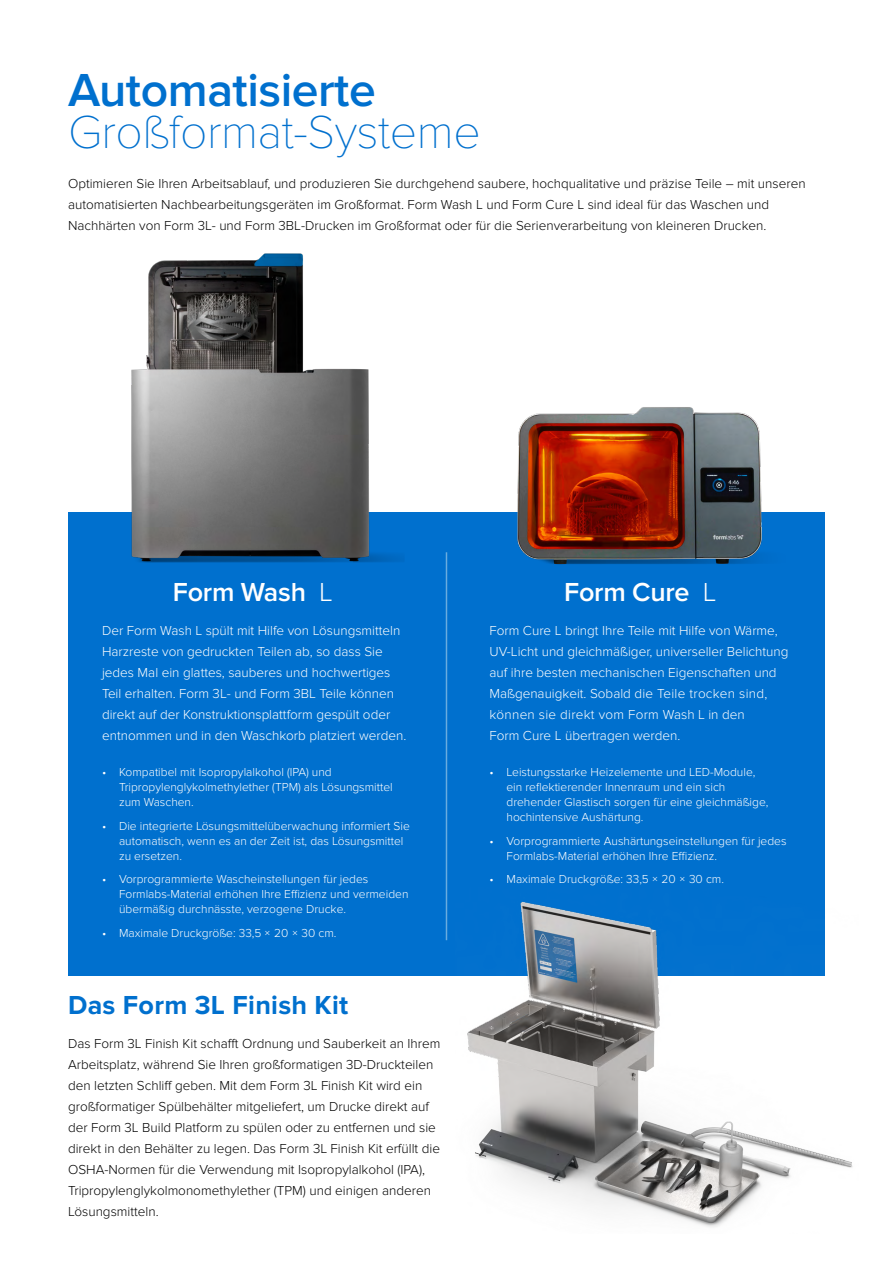
<style>
.page{position:relative;width:893px;height:1263px;background:#fff}
.page>*{position:absolute;margin:0;border:0;box-sizing:border-box;transform-origin:0 0}
.t1{font:100 48px "Proxima Nova";letter-spacing:-.01em;color:#0070ce}
.t2{font:600 48px "Proxima Nova";letter-spacing:-.01em;color:#0070ce}
.t3{font:600 27px "Proxima Nova";letter-spacing:-.01em;color:#fff}
.t4{font:700 27px "Proxima Nova";letter-spacing:.01em;color:#0070ce}
.t5{font:300 13.5px/21px "Proxima Nova";color:#000}
.t6{font:300 13.5px/21px "Proxima Nova";color:#fff}
.t7{font:300 12px/15px "Proxima Nova";color:#fff}
.s1{font-weight:300}
</style>
<div class="page">
<div style="left:68px;top:511px;width:757px;height:464px;background:#0070ce"></div>
<img style="left:68px;top:253px;width:369px;height:310px">
<img style="left:488px;top:407px;width:304px;height:158px">
<hr style="left:446px;top:552px;width:1px;height:388px;background:#69acdf">
<img style="left:456px;top:901px;width:397px;height:326px">
<h1 class="t2" style="left:68px;top:62px;width:309px">Automatisierte</h1>
<h1 class="t1" style="left:68px;top:110px;width:414px">Großformat-Systeme</h1>
<p class="t5" style="left:68px;top:173px;width:739px">Optimieren Sie Ihren Arbeitsablauf, und produzieren Sie durchgehend saubere, hochqualitative und präzise Teile – mit unseren automatisierten Nachbearbeitungsgeräten im Großformat. Form Wash L und Form Cure L sind ideal für das Waschen und<br>Nachhärten von Form 3L- und Form 3BL-Drucken im Großformat oder für die Serienverarbeitung von kleineren Drucken.</p>
<h2 class="t3" style="left:173px;top:576px;width:161px">Form Wash <span class="s1">L</span></h2>
<h2 class="t3" style="left:564px;top:576px;width:154px">Form Cure <span class="s1">L</span></h2>
<p class="t6" style="left:102px;top:620px;width:306px">Der Form Wash L spült mit Hilfe von Lösungsmitteln Harzreste von gedruckten Teilen ab, so dass Sie jedes Mal ein glattes, sauberes und hochwertiges Teil erhalten. Form 3L- und Form 3BL Teile können direkt auf der Konstruktionsplattform gespült oder entnommen und in den Waschkorb platziert werden.</p>
<p class="t6" style="left:489px;top:620px;width:301px">Form Cure L bringt Ihre Teile mit Hilfe von Wärme, UV-Licht und gleichmäßiger, universeller Belichtung auf ihre besten mechanischen Eigenschaften und Maßgenauigkeit. Sobald die Teile trocken sind, können sie direkt vom Form Wash L in den<br>Form Cure L übertragen werden.</p>
<p class="t7" style="left:119px;top:765px;width:275px;text-indent:-17px">• Kompatibel mit Isopropylalkohol (IPA) und<br>Tripropylenglykolmethylether (TPM) als Lösungsmittel zum Waschen.</p>
<p class="t7" style="left:119px;top:818px;width:292px;text-indent:-17px">• Die integrierte Lösungsmittelüberwachung informiert Sie automatisch, wenn es an der Zeit ist, das Lösungsmittel zu ersetzen.</p>
<p class="t7" style="left:119px;top:872px;width:291px;text-indent:-17px">• Vorprogrammierte Wascheinstellungen für jedes<br>Formlabs-Material erhöhen Ihre Effizienz und vermeiden übermäßig durchnässte, verzogene Drucke.</p>
<p class="t7" style="left:102px;top:925px;width:236px">• Maximale Druckgröße: 33,5 × 20 × 30 cm.</p>
<p class="t7" style="left:506px;top:765px;width:263px;text-indent:-17px">• Leistungsstarke Heizelemente und LED-Module, ein reflektierender Innenraum und ein sich drehender Glastisch sorgen für eine gleichmäßige, hochintensive Aushärtung.</p>
<p class="t7" style="left:506px;top:833px;width:282px;text-indent:-17px">• Vorprogrammierte Aushärtungseinstellungen für jedes<br>Formlabs-Material erhöhen Ihre Effizienz.</p>
<p class="t7" style="left:489px;top:872px;width:236px">• Maximale Druckgröße: 33,5 × 20 × 30 cm.</p>
<h2 class="t4" style="left:68px;top:990px;width:282px">Das Form 3L Finish Kit</h2>
<p class="t5" style="left:68px;top:1033px;width:374px">Das Form 3L Finish Kit schafft Ordnung und Sauberkeit an Ihrem Arbeitsplatz, während Sie Ihren großformatigen 3D-Druckteilen den letzten Schliff geben. Mit dem Form 3L Finish Kit wird ein großformatiger Spülbehälter mitgeliefert, um Drucke direkt auf der Form 3L Build Platform zu spülen oder zu entfernen und sie direkt in den Behälter zu legen. Das Form 3L Finish Kit erfüllt die OSHA-Normen für die Verwendung mit Isopropylalkohol (IPA), Tripropylenglykolmonomethylether (TPM) und einigen anderen Lösungsmitteln.</p>
</div>
